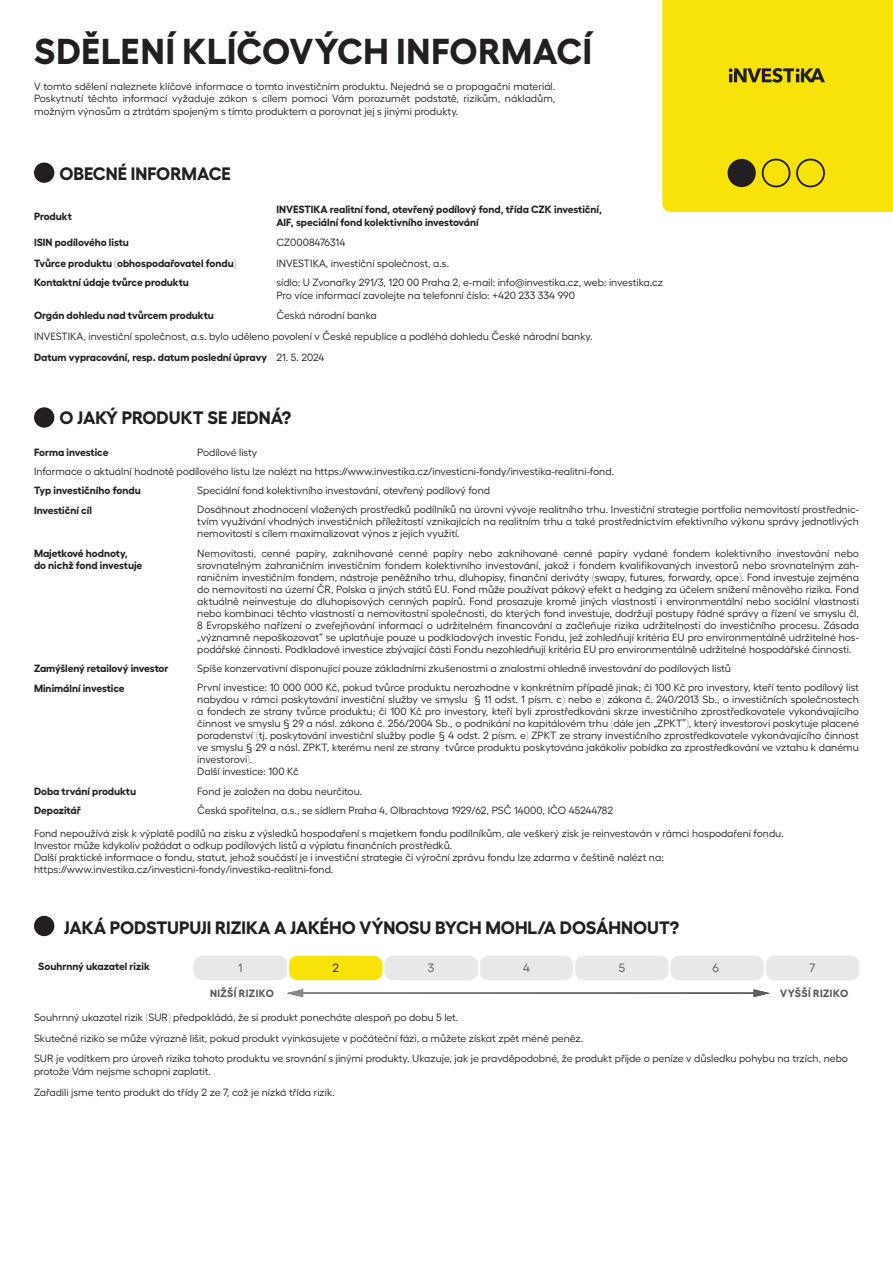
<style>
.page{position:relative;width:893px;height:1263px;background:#fff}
.page>*{position:absolute;margin:0;border:0;box-sizing:border-box;transform-origin:0 0}
.t1{font:700 36px "Hellix";letter-spacing:.01em;color:#231f20}
.t2{font:700 18px "Hellix";color:#231f20}
.t3{font:12px "Hellix";color:#57585a}
.t4{font:12px "Hellix";color:#231f20}
.t5{font:10.5px/12px "Hellix";color:#231f20}
.t6{font:700 10.5px/12.6px "Hellix";color:#231f20}
.t7{font:700 10.5px "Hellix";letter-spacing:.04em;color:#57585a}
.s1{font-weight:700}
</style>
<div class="page">
<div style="left:662px;top:0;width:231px;height:212px;background:#f7e307"></div>
<svg style="left:729px;top:68px;width:96px;height:15px"></svg>
<div style="left:762px;top:159px;width:28px;height:28px;border:2px solid #231f20;border-radius:50%"></div>
<div style="left:796px;top:159px;width:29px;height:28px;border:2px solid #231f20;border-radius:50%"></div>
<div style="left:728px;top:159px;width:28px;height:28px;background:#231f20;border-radius:50%"></div>
<div style="left:34px;top:163px;width:20px;height:20px;background:#231f20;border-radius:50%"></div>
<div style="left:34px;top:407px;width:20px;height:21px;background:#231f20;border-radius:50%"></div>
<div style="left:34px;top:916px;width:20px;height:20px;background:#231f20;border-radius:50%"></div>
<div style="left:575px;top:956px;width:94px;height:24px;background:#e9e9e9;border-radius:9px"></div>
<div style="left:480px;top:956px;width:93px;height:24px;background:#e7e8ea;border-radius:9px"></div>
<div style="left:194px;top:956px;width:93px;height:24px;background:#e7e8ea;border-radius:9px"></div>
<div style="left:670px;top:956px;width:94px;height:24px;background:#e7e8ea;border-radius:9px"></div>
<div style="left:766px;top:956px;width:93px;height:24px;background:#e7e8ea;border-radius:9px"></div>
<div style="left:289px;top:956px;width:93px;height:24px;background:#f7e307;border-radius:9px"></div>
<div style="left:384px;top:956px;width:94px;height:24px;background:#e7e8ea;border-radius:9px"></div>
<svg style="left:287px;top:989px;width:483px;height:8px"></svg>
<h1 class="t1" style="left:34px;top:23px;width:559px">SDĚLENÍ KLÍČOVÝCH INFORMACÍ</h1>
<p class="t5" style="left:34px;top:79px;width:523px;line-height:12.6px;text-align:justify">V tomto sdělení naleznete klíčové informace o tomto investičním produktu. Nejedná se o propagační materiál.<br>Poskytnutí těchto informací vyžaduje zákon s cílem pomoci Vám porozumět podstatě, rizikům, nákladům, možným výnosům a ztrátám spojeným s tímto produktem a porovnat jej s jinými produkty.</p>
<h2 class="t2" style="left:60px;top:160px;width:173px">OBECNÉ INFORMACE</h2>
<p class="t6" style="left:34px;top:209px;width:39px">Produkt</p>
<p class="t6" style="left:276px;top:202px;width:327px">INVESTIKA realitní fond, otevřený podílový fond, třída CZK investiční,<br>AIF, speciální fond kolektivního investování</p>
<p class="t6" style="left:34px;top:235px;width:96px">ISIN podílového listu</p>
<p class="t5" style="left:276px;top:236px;width:70px">CZ0008476314</p>
<p class="t6" style="left:34px;top:256px;width:204px">Tvůrce produktu (obhospodařovatel fondu)</p>
<p class="t5" style="left:276px;top:256px;width:174px">INVESTIKA, investiční společnost, a.s.</p>
<p class="t6" style="left:34px;top:275px;width:156px">Kontaktní údaje tvůrce produktu</p>
<p class="t5" style="left:276px;top:275px;width:388px;line-height:12.6px">sídlo: U Zvonařky 291/3, 120 00 Praha 2, e-mail: info@investika.cz, web: investika.cz<br>Pro více informací zavolejte na telefonní číslo: +420 233 334 990</p>
<p class="t6" style="left:34px;top:308px;width:181px">Orgán dohledu nad tvůrcem produktu</p>
<p class="t5" style="left:34px;top:303px;width:560px;line-height:21.3px;text-indent:242px">Česká národní banka<br>INVESTIKA, investiční společnost, a.s. bylo uděleno povolení v České republice a podléhá dohledu České národní banky.<br><span class="s1">Datum vypracování, resp. datum poslední úpravy</span> 21. 5. 2024</p>
<h2 class="t2" style="left:60px;top:403px;width:233px">O JAKÝ PRODUKT SE JEDNÁ?</h2>
<p class="t6" style="left:34px;top:444px;width:76px">Forma investice</p>
<p class="t5" style="left:34px;top:441px;width:582px;line-height:19.4px;text-indent:163px">Podílové listy<br>Informace o aktuální hodnotě podílového listu lze nalézt na https://www.investika.cz/investicni-fondy/investika-realitni-fond.</p>
<p class="t6" style="left:34px;top:483px;width:108px">Typ investičního fondu</p>
<p class="t5" style="left:197px;top:483px;width:294px">Speciální fond kolektivního investování, otevřený podílový fond</p>
<p class="t6" style="left:34px;top:502px;width:59px">Investiční cíl</p>
<p class="t5" style="left:197px;top:503px;width:663px;text-align:justify">Dosáhnout zhodnocení vložených prostředků podílníků na úrovni vývoje realitního trhu. Investiční strategie portfolia nemovitostí prostřednic&shy;tvím využívání vhodných investičních příležitostí vznikajících na realitním trhu a také prostřednictvím efektivního výkonu správy jednotlivých nemovitostí s cílem maximalizovat výnos z jejich využití.</p>
<p class="t6" style="left:34px;top:546px;width:110px">Majetkové hodnoty, do nichž fond investuje</p>
<p class="t5" style="left:197px;top:546px;width:663px;text-align:justify">Nemovitosti, cenné papíry, zaknihované cenné papíry nebo zaknihované cenné papíry vydané fondem kolektivního investování nebo srovnatelným zahraničním investičním fondem kolektivního investování, jakož i fondem kvalifikovaných investorů nebo srovnatelným zah&shy;raničním investičním fondem, nástroje peněžního trhu, dluhopisy, finanční deriváty (swapy, futures, forwardy, opce). Fond investuje zejména do nemovitostí na území ČR, Polska a jiných států EU. Fond může používat pákový efekt a hedging za účelem snížení měnového rizika. Fond aktuálně neinvestuje do dluhopisových cenných papírů. Fond prosazuje kromě jiných vlastností i environmentální nebo sociální vlastnosti nebo kombinaci těchto vlastností a nemovitostní společnosti, do kterých fond investuje, dodržují postupy řádné správy a řízení ve smyslu čl.<br>8 Evropského nařízení o zveřejňování informací o udržitelném financování a začleňuje rizika udržitelnosti do investičního procesu. Zásada „významně nepoškozovat“ se uplatňuje pouze u podkladových investic Fondu, jež zohledňují kritéria EU pro environmentálně udržitelné hos&shy;podářské činnosti. Podkladové investice zbývající části Fondu nezohledňují kritéria EU pro environmentálně udržitelné hospodářské činnosti.</p>
<p class="t6" style="left:34px;top:661px;width:136px">Zamýšlený retailový investor</p>
<p class="t5" style="left:197px;top:661px;width:535px">Spíše konzervativní disponující pouze základními zkušenostmi a znalostmi ohledně investování do podílových listů</p>
<p class="t6" style="left:34px;top:680px;width:92px">Minimální investice</p>
<p class="t5" style="left:197px;top:680px;width:663px">První investice: 10 000 000 Kč, pokud tvůrce produktu nerozhodne v konkrétním případě jinak; či 100 Kč pro investory, kteří tento podílový list nabydou v rámci poskytování investiční služby ve smyslu § 11 odst. 1 písm. c) nebo e) zákona č. 240/2013 Sb., o investičních společnostech a fondech ze strany tvůrce produktu; či 100 Kč pro investory, kteří byli zprostředkováni skrze investičního zprostředkovatele vykonávajícího činnost ve smyslu § 29 a násl. zákona č. 256/2004 Sb., o podnikání na kapitálovém trhu (dále jen „ZPKT”), který investorovi poskytuje placené poradenství (tj. poskytování investiční služby podle § 4 odst. 2 písm. e) ZPKT ze strany investičního zprostředkovatele vykonávajícího činnost ve smyslu § 29 a násl. ZPKT, kterému není ze strany tvůrce produktu poskytována jakákoliv pobídka za zprostředkování ve vztahu k danému investorovi).<br>Další investice: 100 Kč</p>
<p class="t6" style="left:34px;top:783px;width:104px">Doba trvání produktu</p>
<p class="t5" style="left:197px;top:784px;width:167px">Fond je založen na dobu neurčitou.</p>
<p class="t6" style="left:34px;top:803px;width:48px">Depozitář</p>
<p class="t5" style="left:34px;top:798px;width:751px;line-height:22.5px;text-indent:163px">Česká spořitelna, a.s., se sídlem Praha 4, Olbrachtova 1929/62, PSČ 14000, IČO 45244782<br>Fond nepoužívá zisk k výplatě podílů na zisku z výsledků hospodaření s majetkem fondu podílníkům, ale veškerý zisk je reinvestován v rámci hospodaření fondu.</p>
<p class="t5" style="left:34px;top:838px;width:631px">Investor může kdykoliv požádat o odkup podílových listů a výplatu finančních prostředků.<br>Další praktické informace o fondu, statut, jehož součástí je i investiční strategie či výroční zprávu fondu lze zdarma v češtině nalézt na: https://www.investika.cz/investicni-fondy/investika-realitni-fond.</p>
<h2 class="t2" style="left:64px;top:913px;width:617px">JAKÁ PODSTUPUJI RIZIKA A JAKÉHO VÝNOSU BYCH MOHL/A DOSÁHNOUT?</h2>
<p class="t6" style="left:38px;top:959px;width:113px">Souhrnný ukazatel rizik</p>
<p class="t3" style="left:238px;top:959px;width:6px">1</p>
<p class="t4" style="left:332px;top:959px;width:8px">2</p>
<p class="t3" style="left:428px;top:959px;width:8px">3</p>
<p class="t3" style="left:523px;top:959px;width:8px">4</p>
<p class="t3" style="left:619px;top:959px;width:8px">5</p>
<p class="t3" style="left:712px;top:959px;width:8px">6</p>
<p class="t3" style="left:810px;top:959px;width:7px">7</p>
<p class="t7" style="left:210px;top:984px;width:65px">NIŽŠÍ RIZIKO</p>
<p class="t7" style="left:780px;top:984px;width:69px">VYŠŠÍ RIZIKO</p>
<p class="t5" style="left:34px;top:1005px;width:551px;line-height:21.3px">Souhrnný ukazatel rizik (SUR) předpokládá, že si produkt ponecháte alespoň po dobu 5 let.<br>Skutečné riziko se může výrazně lišit, pokud produkt vyinkasujete v počáteční fázi, a můžete získat zpět méně peněz.</p>
<p class="t5" style="left:34px;top:1051px;width:815px;line-height:12.6px">SUR je vodítkem pro úroveň rizika tohoto produktu ve srovnání s jinými produkty. Ukazuje, jak je pravděpodobné, že produkt přijde o peníze v důsledku pohybu na trzích, nebo protože Vám nejsme schopni zaplatit.</p>
<p class="t5" style="left:34px;top:1086px;width:302px">Zařadili jsme tento produkt do třídy 2 ze 7, což je nízká třída rizik.</p>
</div>
